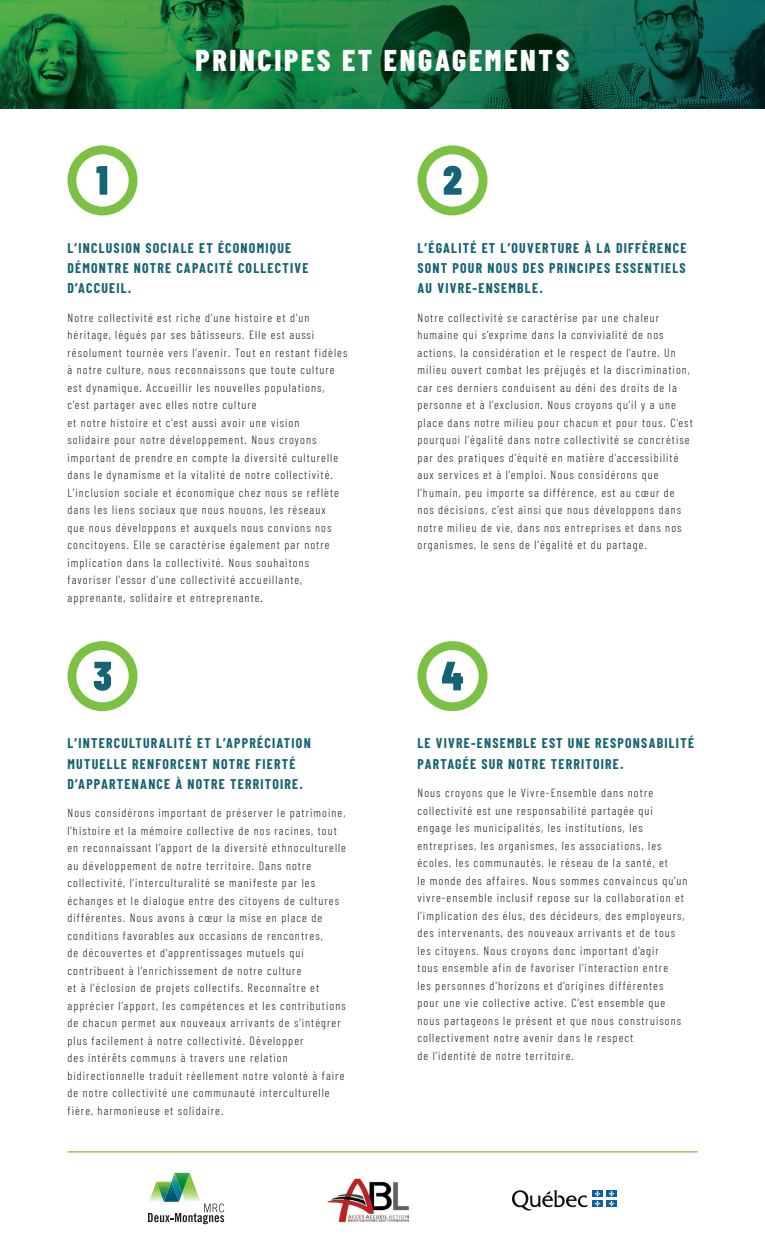
<style>
.page{position:relative;width:765px;height:1260px;background:#fff}
.page>*{position:absolute;margin:0;border:0;box-sizing:border-box;transform-origin:0 0}
.t1{font:800 30px "Barlow Condensed";letter-spacing:.09em;color:#fff}
.t2{font:700 13.75px/20px "Barlow Condensed";letter-spacing:.09em;color:#146474}
.t3{font:300 11.88px/17.5px "Barlow Condensed";letter-spacing:.09em;color:#231f20}
</style>
<div class="page">
<img style="left:0;top:0;width:765px;height:109px">
<svg style="left:148px;top:1173px;width:76px;height:51px"></svg>
<svg style="left:512px;top:1190px;width:76px;height:21px"></svg>
<svg style="left:592px;top:1190px;width:11px;height:7px"></svg>
<svg style="left:606px;top:1190px;width:11px;height:7px"></svg>
<div style="left:592px;top:1200px;width:11px;height:7px;background:#0d5ea7"></div>
<svg style="left:595px;top:1191px;width:5px;height:16px"></svg>
<div style="left:606px;top:1200px;width:11px;height:7px;background:#0d5ea7"></div>
<svg style="left:609px;top:1191px;width:5px;height:16px"></svg>
<img style="left:327px;top:1178px;width:82px;height:44px">
<svg style="left:68px;top:145px;width:70px;height:70px"></svg>
<svg style="left:68px;top:641px;width:70px;height:70px"></svg>
<svg style="left:418px;top:145px;width:70px;height:70px"></svg>
<svg style="left:418px;top:641px;width:70px;height:70px"></svg>
<hr style="left:68px;top:1151px;width:630px;height:2px;background:#7bc144">
<h1 class="t1" style="left:195px;top:42px;width:376px">PRINCIPES ET ENGAGEMENTS</h1>
<p class="t2" style="left:68px;top:237px;width:243px">L’INCLUSION SOCIALE ET ÉCONOMIQUE<br>DÉMONTRE NOTRE CAPACITÉ COLLECTIVE<br>D’ACCUEIL.</p>
<p class="t3" style="left:68px;top:308px;width:281px">Notre collectivité est riche d’une histoire et d’un héritage, légués par ses bâtisseurs. Elle est aussi résolument tournée vers l’avenir. Tout en restant fidèles à notre culture, nous reconnaissons que toute culture est dynamique. Accueillir les nouvelles populations, c’est partager avec elles notre culture<br>et notre histoire et c’est aussi avoir une vision<br>solidaire pour notre développement. Nous croyons important de prendre en compte la diversité culturelle dans le dynamisme et la vitalité de notre collectivité.<br>L’inclusion sociale et économique chez nous se reflète dans les liens sociaux que nous nouons, les réseaux<br>que nous développons et auxquels nous convions nos concitoyens. Elle se caractérise également par notre implication dans la collectivité. Nous souhaitons favoriser l’essor d’une collectivité accueillante, apprenante, solidaire et entreprenante.</p>
<p class="t2" style="left:68px;top:733px;width:245px">L’INTERCULTURALITÉ ET L’APPRÉCIATION<br>MUTUELLE RENFORCENT NOTRE FIERTÉ<br>D’APPARTENANCE À NOTRE TERRITOIRE.</p>
<p class="t3" style="left:68px;top:804px;width:280px">Nous considérons important de préserver le patrimoine, l’histoire et la mémoire collective de nos racines, tout en reconnaissant l’apport de la diversité ethnoculturelle au développement de notre territoire. Dans notre collectivité, l’interculturalité se manifeste par les échanges et le dialogue entre des citoyens de cultures différentes. Nous avons à cœur la mise en place de conditions favorables aux occasions de rencontres,<br>de découvertes et d’apprentissages mutuels qui contribuent à l’enrichissement de notre culture<br>et à l’éclosion de projets collectifs. Reconnaître et apprécier l’apport, les compétences et les contributions de chacun permet aux nouveaux arrivants de s’intégrer plus facilement à notre collectivité. Développer<br>des intérêts communs à travers une relation bidirectionnelle traduit réellement notre volonté à faire de notre collectivité une communauté interculturelle fière, harmonieuse et solidaire.</p>
<p class="t2" style="left:418px;top:237px;width:270px;text-align:justify">L’ÉGALITÉ ET L’OUVERTURE À LA DIFFÉRENCE SONT POUR NOUS DES PRINCIPES ESSENTIELS AU VIVRE-ENSEMBLE.</p>
<p class="t3" style="left:418px;top:308px;width:277px">Notre collectivité se caractérise par une chaleur humaine qui s’exprime dans la convivialité de nos actions, la considération et le respect de l’autre. Un milieu ouvert combat les préjugés et la discrimination, car ces derniers conduisent au déni des droits de la personne et à l’exclusion. Nous croyons qu’il y a une place dans notre milieu pour chacun et pour tous. C’est pourquoi l’égalité dans notre collectivité se concrétise par des pratiques d’équité en matière d’accessibilité aux services et à l’emploi. Nous considérons que l’humain, peu importe sa différence, est au cœur de nos décisions, c’est ainsi que nous développons dans notre milieu de vie, dans nos entreprises et dans nos organismes, le sens de l’égalité et du partage.</p>
<p class="t2" style="left:418px;top:733px;width:278px">LE VIVRE-ENSEMBLE EST UNE RESPONSABILITÉ<br>PARTAGÉE SUR NOTRE TERRITOIRE.</p>
<p class="t3" style="left:418px;top:784px;width:272px">Nous croyons que le Vivre-Ensemble dans notre collectivité est une responsabilité partagée qui engage les municipalités, les institutions, les entreprises, les organismes, les associations, les écoles, les communautés, le réseau de la santé, et<br>le monde des affaires. Nous sommes convaincus qu’un vivre-ensemble inclusif repose sur la collaboration et l’implication des élus, des décideurs, des employeurs, des intervenants, des nouveaux arrivants et de tous les citoyens. Nous croyons donc important d’agir<br>tous ensemble afin de favoriser l’interaction entre<br>les personnes d’horizons et d’origines différentes pour une vie collective active. C’est ensemble que nous partageons le présent et que nous construisons collectivement notre avenir dans le respect<br>de l’identité de notre territoire.</p>
</div>
